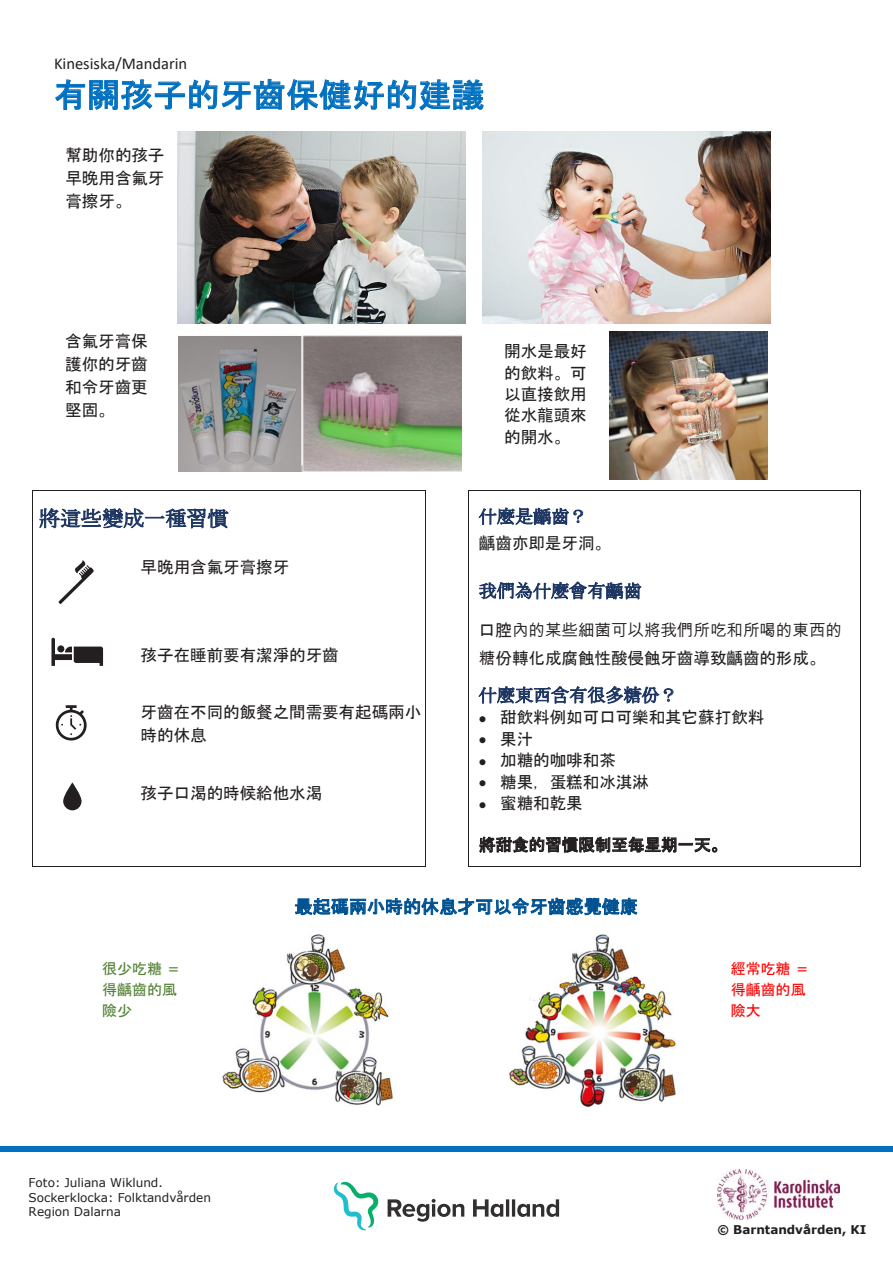
<style>
.page{position:relative;width:893px;height:1263px;background:#fff}
.page>*{position:absolute;margin:0;border:0;box-sizing:border-box;transform-origin:0 0}
.t1{font:33px "MS Gothic";letter-spacing:.005em;color:#0070c0}
.t2{font:21px "MS Mincho";color:#1f3763}
.t3{font:18px "MS Mincho";color:#1f3763}
.t4{font:18px "MS Gothic";color:#005292}
.t5{font:16.5px/21.5px "MS Gothic";color:#231f20;text-align:justify}
.t6{font:16.5px "Malgun Gothic";color:#231f20}
.t7{font:16.5px "Calibri";color:#231f20}
.t8{font:15px/21px "MS Gothic";color:#f00}
.t9{font:15px/21px "MS Gothic";color:#538135}
.t10{font:12px/14.5px "Verdana";letter-spacing:-.005em;color:#231f20}
.t11{font:700 12px "Verdana";letter-spacing:-.005em;color:#231f20}
.s1{font-family:"MS Gothic"}
.s2{font-family:"Malgun Gothic"}
.s3{font-family:"Verdana"}
</style>
<div class="page">
<img style="left:717px;top:1169px;width:122px;height:50px">
<hr style="left:33px;top:490px;width:392px;height:1px;background:#231f20">
<hr style="left:469px;top:490px;width:391px;height:1px;background:#231f20">
<hr style="left:32px;top:501px;width:1px;height:43px;background:#231f20">
<hr style="left:425px;top:501px;width:1px;height:43px;background:#231f20">
<hr style="left:468px;top:501px;width:1px;height:43px;background:#231f20">
<hr style="left:860px;top:501px;width:1px;height:43px;background:#231f20">
<svg style="left:32px;top:544px;width:1px;height:12px"></svg>
<svg style="left:425px;top:544px;width:1px;height:12px"></svg>
<svg style="left:468px;top:544px;width:1px;height:12px"></svg>
<svg style="left:860px;top:544px;width:1px;height:12px"></svg>
<hr style="left:32px;top:556px;width:1px;height:77px;background:#231f20">
<hr style="left:425px;top:556px;width:1px;height:77px;background:#231f20">
<hr style="left:468px;top:556px;width:1px;height:77px;background:#231f20">
<hr style="left:860px;top:556px;width:1px;height:77px;background:#231f20">
<hr style="left:32px;top:644px;width:1px;height:46px;background:#231f20">
<hr style="left:425px;top:644px;width:1px;height:46px;background:#231f20">
<hr style="left:468px;top:644px;width:1px;height:46px;background:#231f20">
<hr style="left:860px;top:644px;width:1px;height:46px;background:#231f20">
<hr style="left:32px;top:701px;width:1px;height:70px;background:#231f20">
<hr style="left:425px;top:701px;width:1px;height:70px;background:#231f20">
<hr style="left:468px;top:701px;width:1px;height:70px;background:#231f20">
<hr style="left:860px;top:701px;width:1px;height:70px;background:#231f20">
<hr style="left:32px;top:782px;width:1px;height:84px;background:#231f20">
<hr style="left:33px;top:866px;width:86px;height:1px;background:#231f20">
<svg style="left:119px;top:866px;width:23px;height:1px"></svg>
<hr style="left:142px;top:866px;width:283px;height:1px;background:#231f20">
<hr style="left:425px;top:782px;width:1px;height:84px;background:#231f20">
<hr style="left:468px;top:782px;width:1px;height:84px;background:#231f20">
<hr style="left:469px;top:866px;width:391px;height:1px;background:#231f20">
<hr style="left:860px;top:782px;width:1px;height:84px;background:#231f20">
<svg style="left:59px;top:560px;width:35px;height:44px"></svg>
<svg style="left:55px;top:705px;width:32px;height:36px"></svg>
<img style="left:509px;top:934px;width:172px;height:174px">
<img style="left:222px;top:934px;width:173px;height:172px">
<img style="left:483px;top:132px;width:288px;height:192px">
<img style="left:177px;top:132px;width:288px;height:192px">
<img style="left:610px;top:331px;width:157px;height:148px">
<img style="left:178px;top:335px;width:284px;height:137px">
<div style="left:0;top:1146px;width:893px;height:6px;background:#0070c0"></div>
<svg style="left:51px;top:638px;width:52px;height:28px"></svg>
<svg style="left:63px;top:782px;width:19px;height:28px"></svg>
<svg style="left:334px;top:1182px;width:44px;height:48px"></svg>
<svg style="left:388px;top:1199px;width:76px;height:23px"></svg>
<svg style="left:473px;top:1199px;width:86px;height:18px"></svg>
<p class="t7" style="left:54px;top:52px;width:135px">Kinesiska/Mandarin</p>
<h1 class="t1" style="left:54px;top:78px;width:432px">有關孩子的牙齒保健好的建議</h1>
<p class="t5" style="left:65px;top:143px;width:101px;line-height:23.1px">幫助你的孩子早晚用含氟牙膏擦牙。</p>
<p class="t5" style="left:65px;top:330px;width:84px;line-height:23px">含氟牙膏保護你的牙齒和令牙齒更堅固。</p>
<p class="t5" style="left:504px;top:340px;width:84px">開水是最好的飲料。可以直接飲用從水龍頭來的開水。</p>
<p class="t2" style="left:39px;top:508px;width:191px">將這些變成一種習慣</p>
<p class="t3" style="left:479px;top:507px;width:110px">什麼是齲齒？</p>
<p class="t5" style="left:479px;top:533px;width:134px">齲齒亦即是牙洞。</p>
<p class="t3" style="left:479px;top:582px;width:164px">我們為什麼會有齲齒</p>
<p class="t6" style="left:479px;top:620px;width:365px"><span class="s1">口腔</span>內的某些細菌可以將我們所吃和所喝的東西的</p>
<p class="t5" style="left:479px;top:647px;width:348px"><span class="s2">糖</span>份轉化成腐蝕性酸侵蝕牙齒導致齲齒的形成。</p>
<p class="t3" style="left:479px;top:686px;width:200px">什麼東西含有很多糖份？</p>
<p class="t5" style="left:479px;top:707px;width:287px">• 甜飲料例如可口可樂和其它蘇打飲料</p>
<p class="t5" style="left:479px;top:728px;width:56px">• 果汁</p>
<p class="t5" style="left:479px;top:750px;width:139px">• 加糖的咖啡和茶</p>
<p class="t5" style="left:479px;top:771px;width:171px">• 糖果，蛋糕和冰淇淋</p>
<p class="t5" style="left:479px;top:792px;width:105px">• 蜜糖和乾果</p>
<p class="t5" style="left:479px;top:834px;width:250px">將甜食的習慣限制至每星期一天。</p>
<p class="t5" style="left:141px;top:556px;width:150px">早晚用含氟牙膏擦牙</p>
<p class="t5" style="left:141px;top:644px;width:199px">孩子在睡前要有潔淨的牙齒</p>
<p class="t5" style="left:141px;top:700px;width:282px;line-height:23.1px">牙齒在不同的飯餐之間需要有起碼兩小時的休息</p>
<p class="t5" style="left:141px;top:782px;width:183px">孩子口渴的時候給他水渴</p>
<p class="t9" style="left:102px;top:958px;width:79px">很少吃糖 <span class="s3">=</span>得齲齒的風險少</p>
<p class="t10" style="left:29px;top:1175px;width:184px">Foto: Juliana Wiklund.<br>Sockerklocka: Folktandvården<br>Region Dalarna</p>
<p class="t4" style="left:295px;top:897px;width:345px">最起碼兩小時的休息才可以令牙齒感覺健康</p>
<p class="t8" style="left:731px;top:958px;width:79px">經常吃糖 <span class="s3">=</span>得齲齒的風險大</p>
<p class="t11" style="left:717px;top:1221px;width:150px">© Barntandvården, KI</p>
</div>
